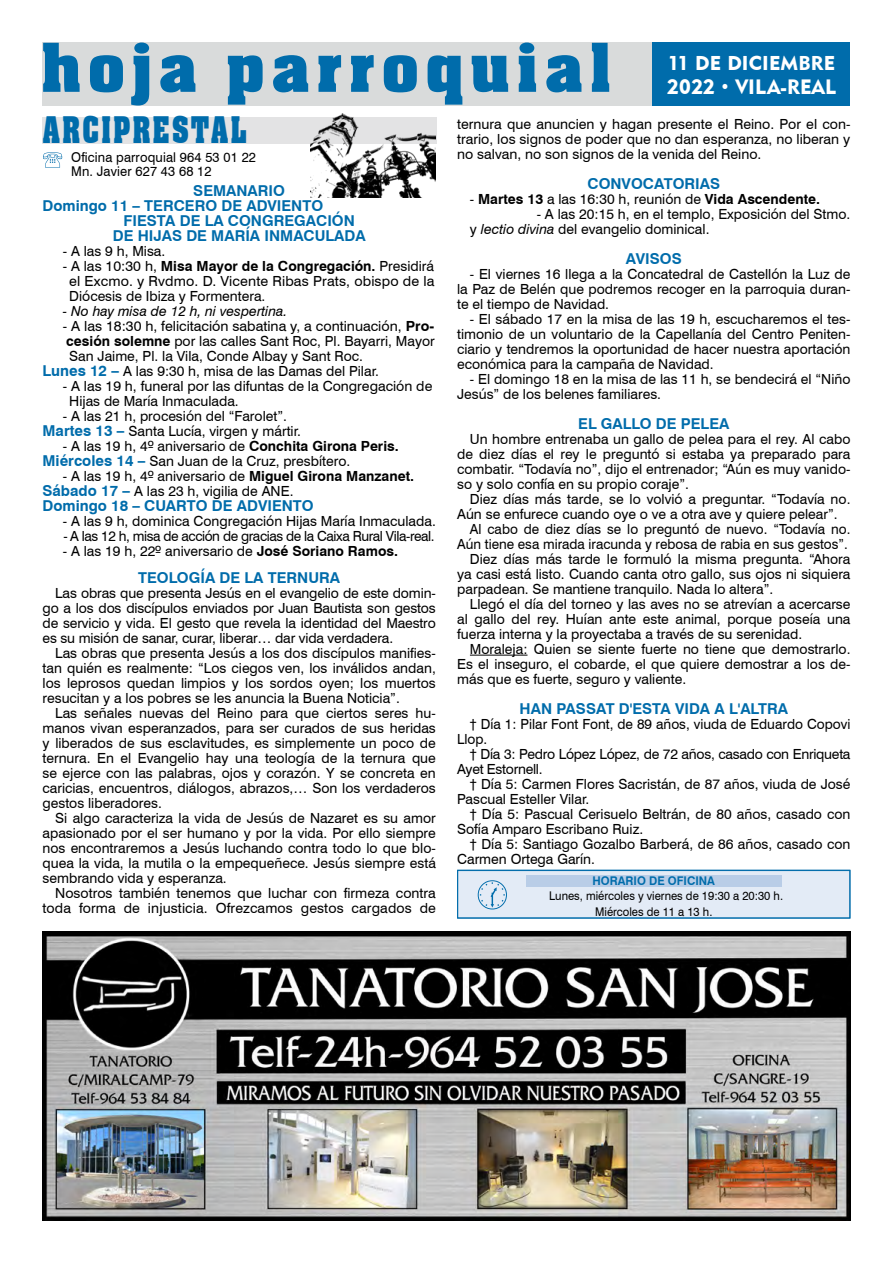
<style>
.page{position:relative;width:893px;height:1263px;background:#fff}
.page>*{position:absolute;margin:0;border:0;box-sizing:border-box;transform-origin:0 0}
.t1{font:700 66px "Aachen BT";letter-spacing:.075em;color:#006cab}
.t2{font:700 35.7px "Aachen BT";letter-spacing:.065em;color:#006cab;scale:.76 1}
.t3{font:20.7px "Geometric 415 BT Black A";color:#fff}
.t4{font:19.95px "Geometric 415 BT Black A";letter-spacing:.005em;color:#fff}
.t5{font:700 15px "Swiss 721 BT";color:#006cab}
.t6{font:13.95px/15px "Swiss 721 BT";color:#000;text-align:justify}
.t7{font:13.95px/15px "Swiss 721 BT";letter-spacing:-.02em;color:#000}
.t8{font:13.95px "Swiss 721 BT";letter-spacing:-.03em;color:#000}
.t9{font:700 13.95px "Swiss 721 BT";color:#000}
.t10{font:italic 13.95px "Swiss 721 BT";color:#000}
.t11{font:13.5px/14.2px "Swiss 721 BT";letter-spacing:.01em;color:#000;scale:.96 1}
.t12{font:12px/15.5px "Swiss 721 BT";color:#000;scale:.94 1}
.t13{font:700 12px "Swiss 721 BT";color:#006cab;scale:.94 1}
.s1{font-size:30px}
.s2{font-weight:400}
.s3{font-style:italic}
.s4{font-weight:700}
.s5{font-weight:700;font-size:15px;color:#006cab}
</style>
<div class="page">
<img style="left:43px;top:931px;width:807px;height:289px">
<div style="left:42px;top:118px;width:394px;height:26px;background:#e3e3e4"></div>
<img style="left:311px;top:113px;width:125px;height:85px">
<svg style="left:43px;top:152px;width:19px;height:16px"></svg>
<div style="left:42px;top:43px;width:625px;height:63px;background:#d9dbdb"></div>
<div style="left:652px;top:43px;width:198px;height:63px;background:#006cab"></div>
<hr style="left:470px;top:655px;width:57px;height:1px;background:#000">
<div style="left:457px;top:870px;width:393px;height:48px;background:#e3ebf6"></div>
<div style="left:526px;top:875px;width:255px;height:11px;background:#b9cde7"></div>
<svg style="left:478px;top:880px;width:29px;height:29px"></svg>
<div style="left:457px;top:870px;width:393px;height:48px;border:1px solid #006cab"></div>
<h1 class="t1" style="left:40px;top:26px;width:573px">hoja parroquial</h1>
<h3 class="t4" style="left:668px;top:50px;width:169px">11 DE DICIEMBRE</h3>
<h3 class="t3" style="left:667px;top:74px;width:170px">2022 <span class="s1">·</span> VILA-REAL</h3>
<p class="t6" style="left:457px;top:116px;width:395px">ternura que anuncien y hagan presente el Reino. Por el con&shy;trario, los signos de poder que no dan esperanza, no liberan y no salvan, no son signos de la venida del Reino.</p>
<p class="t5" style="left:587px;top:174px;width:134px">CONVOCATORIAS</p>
<p class="t9" style="left:470px;top:190px;width:352px"><span class="s2">-</span> Martes 13 <span class="s2">a las 16:30 h, reunión de</span> Vida Ascendente.</p>
<p class="t6" style="left:470px;top:206px;width:382px;text-indent:67px">- A las 20:15 h, en el templo, Exposición del Stmo. y <span class="s3">lectio divina</span> del evangelio dominical.</p>
<p class="t5" style="left:626px;top:249px;width:57px">AVISOS</p>
<p class="t6" style="left:457px;top:266px;width:395px;text-indent:13px">- El viernes 16 llega a la Concatedral de Castellón la Luz de la Paz de Belén que podremos recoger en la parroquia duran&shy;te el tiempo de Navidad.</p>
<p class="t6" style="left:457px;top:311px;width:395px;text-indent:13px">- El sábado 17 en la misa de las 19 h, escucharemos el tes&shy;timonio de un voluntario de la Capellanía del Centro Peniten&shy;ciario y tendremos la oportunidad de hacer nuestra aportación económica para la campaña de Navidad.</p>
<p class="t6" style="left:457px;top:371px;width:395px;text-indent:13px">- El domingo 18 en la misa de las 11 h, se bendecirá el “Niño<br>Jesús” de los belenes familiares.</p>
<p class="t5" style="left:578px;top:414px;width:153px">EL GALLO DE PELEA</p>
<p class="t6" style="left:457px;top:431px;width:395px;text-indent:13px">Un hombre entrenaba un gallo de pelea para el rey. Al cabo de diez días el rey le preguntó si estaba ya preparado para combatir. “Todavía no”, dijo el entrenador; “Aún es muy vanido&shy;so y solo confía en su propio coraje”.</p>
<p class="t6" style="left:470px;top:491px;width:382px">Diez días más tarde, se lo volvió a preguntar. “Todavía no.</p>
<p class="t6" style="left:457px;top:506px;width:382px">Aún se enfurece cuando oye o ve a otra ave y quiere pelear”.</p>
<p class="t6" style="left:470px;top:521px;width:382px">Al cabo de diez días se lo preguntó de nuevo. “Todavía no.</p>
<p class="t6" style="left:457px;top:536px;width:392px">Aún tiene esa mirada iracunda y rebosa de rabia en sus gestos”.</p>
<p class="t6" style="left:470px;top:551px;width:382px">Diez días más tarde le formuló la misma pregunta. “Ahora</p>
<p class="t6" style="left:457px;top:566px;width:395px">ya casi está listo. Cuando canta otro gallo, sus ojos ni siquiera</p>
<p class="t6" style="left:457px;top:581px;width:318px">parpadean. Se mantiene tranquilo. Nada lo altera”.</p>
<p class="t6" style="left:470px;top:596px;width:382px">Llegó el día del torneo y las aves no se atrevían a acercarse</p>
<p class="t6" style="left:457px;top:611px;width:395px">al gallo del rey. Huían ante este animal, porque poseía una</p>
<p class="t6" style="left:457px;top:626px;width:347px">fuerza interna y la proyectaba a través de su serenidad.</p>
<p class="t6" style="left:470px;top:641px;width:382px">Moraleja: Quien se siente fuerte no tiene que demostrarlo.</p>
<p class="t6" style="left:457px;top:656px;width:395px">Es el inseguro, el cobarde, el que quiere demostrar a los de-</p>
<p class="t6" style="left:457px;top:671px;width:231px">más que es fuerte, seguro y valiente.</p>
<p class="t5" style="left:520px;top:699px;width:270px">HAN PASSAT D'ESTA VIDA A L'ALTRA</p>
<p class="t6" style="left:457px;top:716px;width:395px;text-indent:13px">† Día 1: Pilar Font Font, de 89 años, viuda de Eduardo Copovi<br>Llop.</p>
<p class="t7" style="left:457px;top:746px;width:395px;text-indent:13px">† Día 3: Pedro López López, de 72 años, casado con Enriqueta<br>Ayet Estornell.</p>
<p class="t6" style="left:457px;top:776px;width:395px;text-indent:13px">† Día 5: Carmen Flores Sacristán, de 87 años, viuda de José<br>Pascual Esteller Vilar.</p>
<p class="t6" style="left:457px;top:806px;width:395px;text-indent:13px">† Día 5: Pascual Cerisuelo Beltrán, de 80 años, casado con<br>Sofía Amparo Escribano Ruiz.</p>
<p class="t6" style="left:457px;top:836px;width:395px;text-indent:13px">† Día 5: Santiago Gozalbo Barberá, de 86 años, casado con<br>Carmen Ortega Garín.</p>
<p class="t13" style="left:592px;top:873px;width:132px">HORARIO DE OFICINA</p>
<p class="t12" style="left:595px;top:888px;width:201px;text-indent:-46px">Lunes, miércoles y viernes de 19:30 a 20:30 h.<br>Miércoles de 11 a 13 h.</p>
<h2 class="t2" style="left:42px;top:108px;width:271px">ARCIPRESTAL</h2>
<p class="t11" style="left:71px;top:150px;width:194px">Oficina parroquial 964 53 01 22<br>Mn. Javier 627 43 68 12</p>
<p class="t5" style="left:193px;top:182px;width:93px">SEMANARIO</p>
<p class="t5" style="left:43px;top:197px;width:282px">Domingo 11 – TERCERO DE ADVIENTO</p>
<p class="t5" style="left:123px;top:212px;width:233px">FIESTA DE LA CONGREGACIÓN</p>
<p class="t5" style="left:113px;top:227px;width:254px">DE HIJAS DE MARÍA INMACULADA</p>
<p class="t6" style="left:63px;top:244px;width:104px">- A las 9 h, Misa.</p>
<p class="t6" style="left:69px;top:259px;width:367px;text-indent:-6px">- A las 10:30 h, <span class="s4">Misa Mayor de la Congregación.</span> Presidirá el Excmo. y Rvdmo. D. Vicente Ribas Prats, obispo de la Diócesis de Ibiza y Formentera.</p>
<p class="t10" style="left:63px;top:303px;width:226px">- No hay misa de 12 h, ni vespertina.</p>
<p class="t6" style="left:63px;top:319px;width:373px">- A las 18:30 h, felicitación sabatina y, a continuación, <span class="s4">Pro-</span></p>
<p class="t6" style="left:66px;top:334px;width:370px"><span class="s4">cesión solemne</span> por las calles Sant Roc, Pl. Bayarri, Mayor</p>
<p class="t6" style="left:69px;top:349px;width:295px">San Jaime, Pl. la Vila, Conde Albay y Sant Roc.</p>
<p class="t6" style="left:43px;top:364px;width:338px"><span class="s5">Lunes 12 –</span> A las 9:30 h, misa de las Damas del Pilar.</p>
<p class="t6" style="left:69px;top:379px;width:365px;text-indent:-6px">- A las 19 h, funeral por las difuntas de la Congregación de<br>Hijas de María Inmaculada.</p>
<p class="t6" style="left:43px;top:409px;width:260px;text-align:center">- A las 21 h, procesión del “Farolet”.<br><span class="s5">Martes 13 –</span> Santa Lucía, virgen y mártir.</p>
<p class="t6" style="left:43px;top:439px;width:358px;text-indent:20px">- A las 19 h, 4º aniversario de <span class="s4">Conchita Girona Peris.<br></span><span class="s5">Miércoles 14 –</span> San Juan de la Cruz, presbítero.</p>
<p class="t6" style="left:43px;top:469px;width:373px;text-indent:20px">- A las 19 h, 4º aniversario de <span class="s4">Miguel Girona Manzanet.<br></span><span class="s5">Sábado 17 –</span> A las 23 h, vigilia de ANE.</p>
<p class="t5" style="left:43px;top:497px;width:273px">Domingo 18 – CUARTO DE ADVIENTO</p>
<p class="t6" style="left:63px;top:514px;width:374px">- A las 9 h, dominica Congregación Hijas María Inmaculada.</p>
<p class="t8" style="left:63px;top:528px;width:373px">- A las 12 h, misa de acción de gracias de la Caixa Rural Vila-real.</p>
<p class="t6" style="left:63px;top:544px;width:337px">- A las 19 h, 22º aniversario de <span class="s4">José Soriano Ramos.</span></p>
<p class="t5" style="left:138px;top:569px;width:203px">TEOLOGÍA DE LA TERNURA</p>
<p class="t6" style="left:43px;top:586px;width:395px;text-indent:13px">Las obras que presenta Jesús en el evangelio de este domin&shy;go a los dos discípulos enviados por Juan Bautista son gestos de servicio y vida. El gesto que revela la identidad del Maestro es su misión de sanar, curar, liberar… dar vida verdadera.</p>
<p class="t6" style="left:43px;top:646px;width:395px;text-indent:13px">Las obras que presenta Jesús a los dos discípulos manifies&shy;tan quién es realmente: “Los ciegos ven, los inválidos andan, los leprosos quedan limpios y los sordos oyen; los muertos resucitan y a los pobres se les anuncia la Buena Noticia”.</p>
<p class="t6" style="left:43px;top:706px;width:395px;text-indent:13px">Las señales nuevas del Reino para que ciertos seres hu&shy;manos vivan esperanzados, para ser curados de sus heridas y liberados de sus esclavitudes, es simplemente un poco de ternura. En el Evangelio hay una teología de la ternura que se ejerce con las palabras, ojos y corazón. Y se concreta en caricias, encuentros, diálogos, abrazos,… Son los verdaderos gestos liberadores.</p>
<p class="t6" style="left:43px;top:811px;width:395px;text-indent:13px">Si algo caracteriza la vida de Jesús de Nazaret es su amor apasionado por el ser humano y por la vida. Por ello siempre nos encontraremos a Jesús luchando contra todo lo que blo&shy;quea la vida, la mutila o la empequeñece. Jesús siempre está sembrando vida y esperanza.</p>
<p class="t6" style="left:43px;top:886px;width:395px;text-align:right">Nosotros también tenemos que luchar con firmeza contra toda forma de injusticia. Ofrezcamos gestos cargados de</p>
</div>
